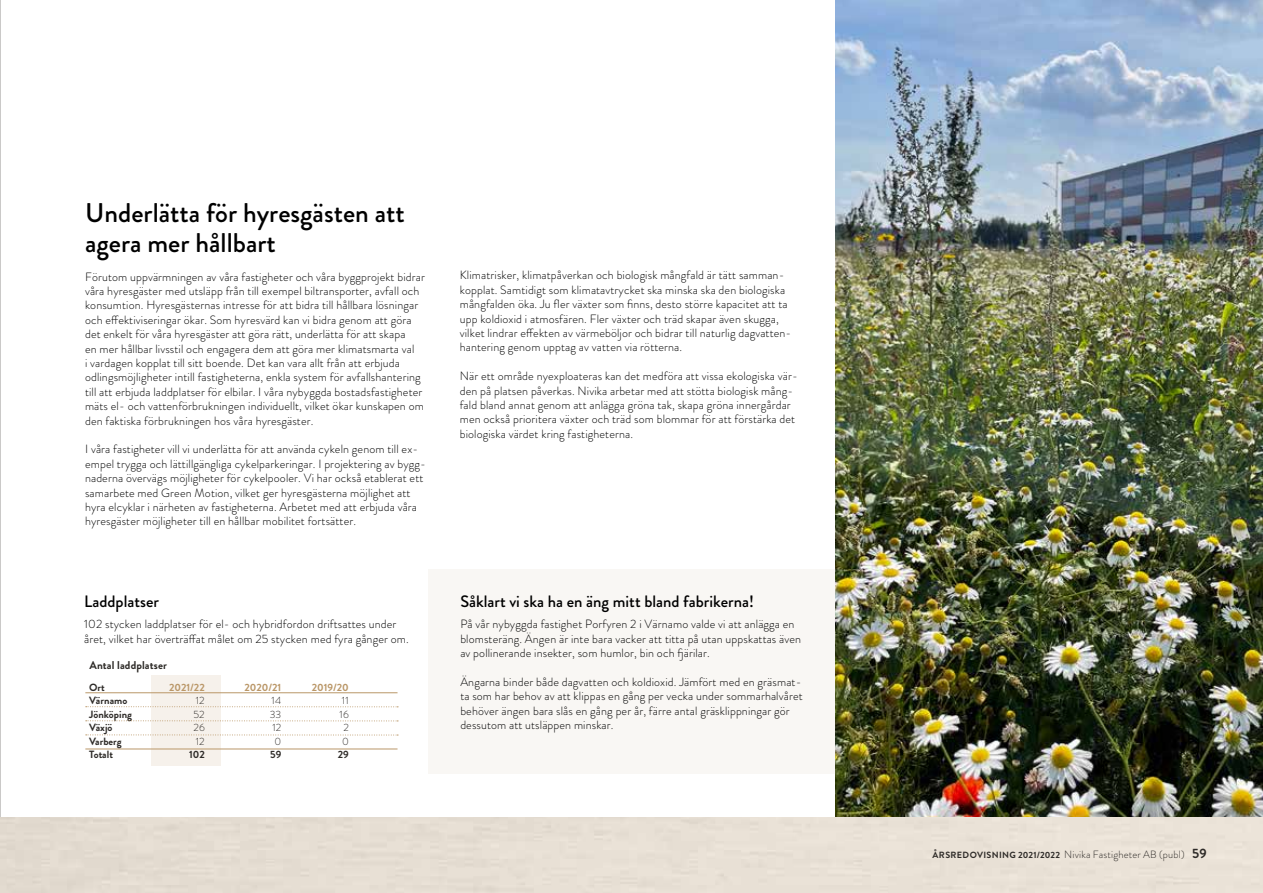
<style>
.page{position:relative;width:1263px;height:893px;background:#fff}
.page>*{position:absolute;margin:0;border:0;box-sizing:border-box;transform-origin:0 0}
.t1{font:500 27px/30px "Brandon Grotesque";color:#000}
.t2{font:500 16.5px "Brandon Grotesque";color:#000}
.t3{font:300 12px/14.4px "Brandon Grotesque";letter-spacing:.01em;color:#000}
.t4{font:700 11.4px "Brandon Grotesque";letter-spacing:.01em;color:#2e2b28}
.t5{font:300 10.5px "Brandon Grotesque";letter-spacing:.02em;color:#2e2b28}
.t6{font:700 10.5px "Brandon Grotesque";color:#2e2b28}
.t7{font:700 10.5px "Brandon Grotesque";color:#ba9768}
.s1{font-weight:700;font-size:9px}
.s2{font-weight:700;font-size:13.5px}
</style>
<div class="page">
<hr style="left:0;top:0;width:1px;height:893px;background:#969593">
<div style="left:428px;top:569px;width:408px;height:204px;background:#f9f7f4"></div>
<div style="left:152px;top:675px;width:69px;height:91px;background:#f6f1eb"></div>
<hr style="left:85px;top:749px;width:312px;height:1px;background:#ba9768">
<hr style="left:85px;top:692px;width:312px;height:1px;background:#ba9768">
<svg style="left:86px;top:706px;width:312px;height:1px"></svg>
<svg style="left:86px;top:720px;width:312px;height:2px"></svg>
<svg style="left:86px;top:734px;width:312px;height:2px"></svg>
<img style="left:836px;top:0;width:427px;height:817px">
<div style="left:0;top:817px;width:1263px;height:76px;background:#e8e0d5"></div>
<h1 class="t1" style="left:85px;top:198px;width:321px">Underlätta för hyresgästen att agera mer hållbart</h1>
<p class="t3" style="left:85px;top:269px;width:341px">Förutom uppvärmningen av våra fastigheter och våra byggprojekt bidrar våra hyresgäster med utsläpp från till exempel biltransporter, avfall och konsumtion. Hyresgästernas intresse för att bidra till hållbara lösningar och effektiviseringar ökar. Som hyresvärd kan vi bidra genom att göra det enkelt för våra hyresgäster att göra rätt, underlätta för att skapa<br>en mer hållbar livsstil och engagera dem att göra mer klimatsmarta val<br>i vardagen kopplat till sitt boende. Det kan vara allt från att erbjuda odlingsmöjligheter intill fastigheterna, enkla system för avfallshantering till att erbjuda laddplatser för elbilar. I våra nybyggda bostadsfastigheter mäts el- och vattenförbrukningen individuellt, vilket ökar kunskapen om den faktiska förbrukningen hos våra hyresgäster.</p>
<p class="t3" style="left:85px;top:442px;width:342px">I våra fastigheter vill vi underlätta för att använda cykeln genom till ex&shy;empel trygga och lättillgängliga cykelparkeringar. I projektering av bygg&shy;naderna övervägs möjligheter för cykelpooler. Vi har också etablerat ett samarbete med Green Motion, vilket ger hyresgästerna möjlighet att hyra elcyklar i närheten av fastigheterna. Arbetet med att erbjuda våra hyresgäster möjligheter till en hållbar mobilitet fortsätter.</p>
<h2 class="t2" style="left:84px;top:590px;width:76px">Laddplatser</h2>
<p class="t3" style="left:84px;top:617px;width:326px">102 stycken laddplatser för el- och hybridfordon driftsattes under året, vilket har överträffat målet om 25 stycken med fyra gånger om.</p>
<p class="t6" style="left:89px;top:680px;width:17px">Ort</p>
<p class="t7" style="left:169px;top:680px;width:37px">2021/22</p>
<p class="t7" style="left:244px;top:680px;width:38px">2020/21</p>
<p class="t7" style="left:312px;top:680px;width:39px">2019/20</p>
<p class="t6" style="left:89px;top:693px;width:40px">Värnamo</p>
<p class="t5" style="left:196px;top:694px;width:10px">12</p>
<p class="t5" style="left:272px;top:694px;width:11px">14</p>
<p class="t5" style="left:342px;top:694px;width:8px">11</p>
<p class="t6" style="left:89px;top:707px;width:44px">Jönköping</p>
<p class="t5" style="left:194px;top:707px;width:13px">52</p>
<p class="t5" style="left:270px;top:707px;width:13px">33</p>
<p class="t5" style="left:340px;top:707px;width:11px">16</p>
<p class="t6" style="left:89px;top:720px;width:25px">Växjö</p>
<p class="t5" style="left:193px;top:721px;width:13px">26</p>
<p class="t5" style="left:272px;top:721px;width:10px">12</p>
<p class="t5" style="left:343px;top:721px;width:7px">2</p>
<p class="t6" style="left:89px;top:734px;width:34px">Varberg</p>
<p class="t5" style="left:196px;top:734px;width:10px">12</p>
<p class="t5" style="left:275px;top:734px;width:8px">0</p>
<p class="t5" style="left:342px;top:734px;width:8px">0</p>
<p class="t6" style="left:89px;top:747px;width:25px">Totalt</p>
<p class="t6" style="left:189px;top:747px;width:17px">102</p>
<p class="t6" style="left:270px;top:747px;width:13px">59</p>
<p class="t6" style="left:338px;top:747px;width:13px">29</p>
<p class="t4" style="left:90px;top:657px;width:79px">Antal laddplatser</p>
<p class="t3" style="left:460px;top:268px;width:333px">Klimatrisker, klimatpåverkan och biologisk mångfald är tätt samman&shy;kopplat. Samtidigt som klimatavtrycket ska minska ska den biologiska mångfalden öka. Ju fler växter som finns, desto större kapacitet att ta upp koldioxid i atmosfären. Fler växter och träd skapar även skugga, vilket lindrar effekten av värmeböljor och bidrar till naturlig dagvatten&shy;hantering genom upptag av vatten via rötterna.</p>
<p class="t3" style="left:460px;top:369px;width:340px">När ett område nyexploateras kan det medföra att vissa ekologiska vär&shy;den på platsen påverkas. Nivika arbetar med att stötta biologisk mång&shy;fald bland annat genom att anlägga gröna tak, skapa gröna innergårdar men också prioritera växter och träd som blommar för att förstärka det biologiska värdet kring fastigheterna.</p>
<h2 class="t2" style="left:460px;top:590px;width:295px">Såklart vi ska ha en äng mitt bland fabrikerna!</h2>
<p class="t3" style="left:460px;top:617px;width:342px">På vår nybyggda fastighet Porfyren 2 i Värnamo valde vi att anlägga en blomsteräng. Ängen är inte bara vacker att titta på utan uppskattas även av pollinerande insekter, som humlor, bin och fjärilar.</p>
<p class="t3" style="left:460px;top:675px;width:344px">Ängarna binder både dagvatten och koldioxid. Jämfört med en gräsmat&shy;ta som har behov av att klippas en gång per vecka under sommarhalvåret behöver ängen bara slås en gång per år, färre antal gräsklippningar gör dessutom att utsläppen minskar.</p>
<p class="t5" style="left:933px;top:847px;width:275px"><span class="s1">ÅRSREDOVISNING 2021/2022</span> Nivika Fastigheter AB (publ) <span class="s2">59</span></p>
</div>
